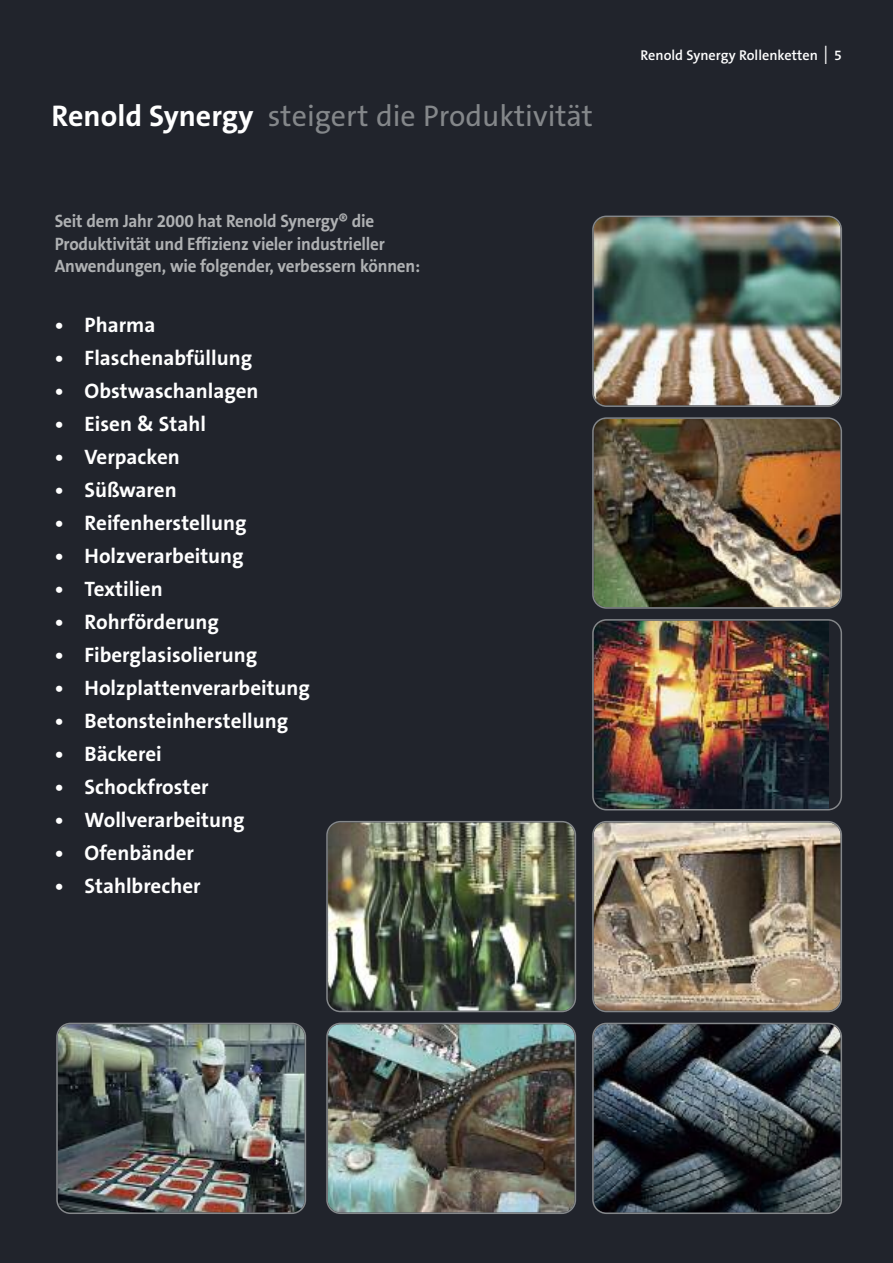
<style>
.page{position:relative;width:893px;height:1263px;background:#21242c}
.page>*{position:absolute;margin:0;border:0;box-sizing:border-box;transform-origin:0 0}
.t1{font:30px "The Sans B5 Plain";color:#84878a}
.t2{font:700 21px "The Sans B7";color:#fff}
.t3{font:700 18px/22.5px "The Sans B7";letter-spacing:-.01em;color:#afb1b3;scale:.95 1}
.t4{font:600 14.25px "The Sans B6";color:#fff}
.s1{font-family:"The Sans B7";font-weight:700;color:#fff}
.s2{font-size:27px}
</style>
<div class="page">
<img style="left:56px;top:1023px;width:250px;height:191px">
<img style="left:326px;top:1023px;width:250px;height:191px">
<img style="left:592px;top:216px;width:250px;height:191px">
<img style="left:326px;top:821px;width:250px;height:191px">
<img style="left:592px;top:417px;width:250px;height:192px">
<img style="left:592px;top:619px;width:250px;height:191px">
<img style="left:592px;top:821px;width:250px;height:191px">
<svg style="left:592px;top:1023px;width:250px;height:191px;background:#384047"></svg>
<h1 class="t1" style="left:52px;top:100px;width:543px"><span class="s1">Renold Synergy</span> steigert die Produktivität</h1>
<p class="t3" style="left:55px;top:210px;width:386px">Seit dem Jahr 2000 hat Renold Synergy® die<br>Produktivität und Effizienz vieler industrieller<br>Anwendungen, wie folgender, verbessern können:</p>
<p class="t2" style="left:55px;top:314px;width:102px">• Pharma</p>
<p class="t2" style="left:55px;top:347px;width:199px">• Flaschenabfüllung</p>
<p class="t2" style="left:55px;top:380px;width:205px">• Obstwaschanlagen</p>
<p class="t2" style="left:55px;top:413px;width:153px">• Eisen &amp; Stahl</p>
<p class="t2" style="left:55px;top:446px;width:126px">• Verpacken</p>
<p class="t2" style="left:55px;top:479px;width:123px">• Süßwaren</p>
<p class="t2" style="left:55px;top:512px;width:193px">• Reifenherstellung</p>
<p class="t2" style="left:55px;top:545px;width:190px">• Holzverarbeitung</p>
<p class="t2" style="left:55px;top:578px;width:109px">• Textilien</p>
<p class="t2" style="left:55px;top:611px;width:166px">• Rohrförderung</p>
<p class="t2" style="left:55px;top:644px;width:204px">• Fiberglasisolierung</p>
<p class="t2" style="left:55px;top:677px;width:257px">• Holzplattenverarbeitung</p>
<p class="t2" style="left:55px;top:710px;width:235px">• Betonsteinherstellung</p>
<p class="t2" style="left:55px;top:743px;width:108px">• Bäckerei</p>
<p class="t2" style="left:55px;top:776px;width:155px">• Schockfroster</p>
<p class="t2" style="left:55px;top:809px;width:191px">• Wollverarbeitung</p>
<p class="t2" style="left:55px;top:842px;width:141px">• Ofenbänder</p>
<p class="t2" style="left:55px;top:875px;width:147px">• Stahlbrecher</p>
<p class="t4" style="left:640px;top:47px;width:203px">Renold Synergy Rollenketten <span class="s2">I</span> 5</p>
</div>
